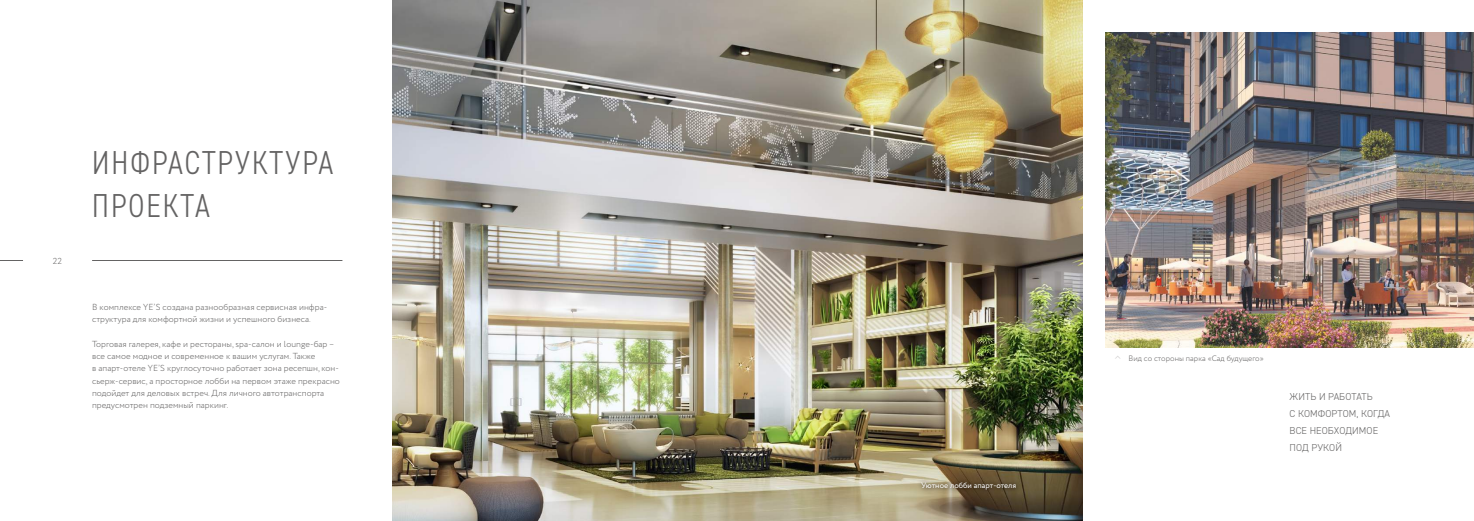
<style>
.page{position:relative;width:1474px;height:521px;background:#fff}
.page>*{position:absolute;margin:0;border:0;box-sizing:border-box;transform-origin:0 0}
.t1{font:300 33.25px/43.4px "DIN2014 Narrow";letter-spacing:.06em;color:#646363}
.t2{font:300 10.06px/16.8px "DIN2014";letter-spacing:.01em;color:#646363}
.t3{font:300 8.75px/12.2px "Circe";letter-spacing:.005em;color:#646363}
.t4{font:300 7.88px "Circe";letter-spacing:.005em;color:#646363}
.t5{font:7.88px "Circe";letter-spacing:.005em;color:#fff}
</style>
<div class="page">
<img style="left:392px;top:0;width:690px;height:521px">
<svg style="left:916px;top:478px;width:105px;height:17px"></svg>
<img style="left:1105px;top:33px;width:368px;height:314px">
<hr style="left:92px;top:260px;width:250px;height:1px;background:#646363">
<svg style="left:0;top:260px;width:23px;height:1px"></svg>
<p class="t3" style="left:53px;top:255px;width:11px">22</p>
<h1 class="t1" style="left:92px;top:141px;width:242px">ИНФРАСТРУКТУРА<br>ПРОЕКТА</h1>
<p class="t3" style="left:92px;top:301px;width:237px">В комплексе YE’S создана разнообразная сервисная инфра&shy;структура для комфортной жизни и успешного бизнеса.</p>
<p class="t3" style="left:92px;top:338px;width:249px">Торговая галерея, кафе и рестораны, spa-салон и lounge-бар – все самое модное и современное к вашим услугам. Также<br>в апарт-отеле YE’S круглосуточно работает зона ресепшн, кон&shy;сьерж-сервис, а просторное лобби на первом этаже прекрасно подойдет для деловых встреч. Для личного автотранспорта предусмотрен подземный паркинг.</p>
<p class="t5" style="left:921px;top:480px;width:97px">Уютное лобби апарт-отеля</p>
<p class="t4" style="left:1128px;top:353px;width:137px">Вид со стороны парка «Сад будущего»</p>
<p class="t2" style="left:1289px;top:388px;width:102px">ЖИТЬ И РАБОТАТЬ<br>С КОМФОРТОМ, КОГДА<br>ВСЕ НЕОБХОДИМОЕ<br>ПОД РУКОЙ</p>
</div>
